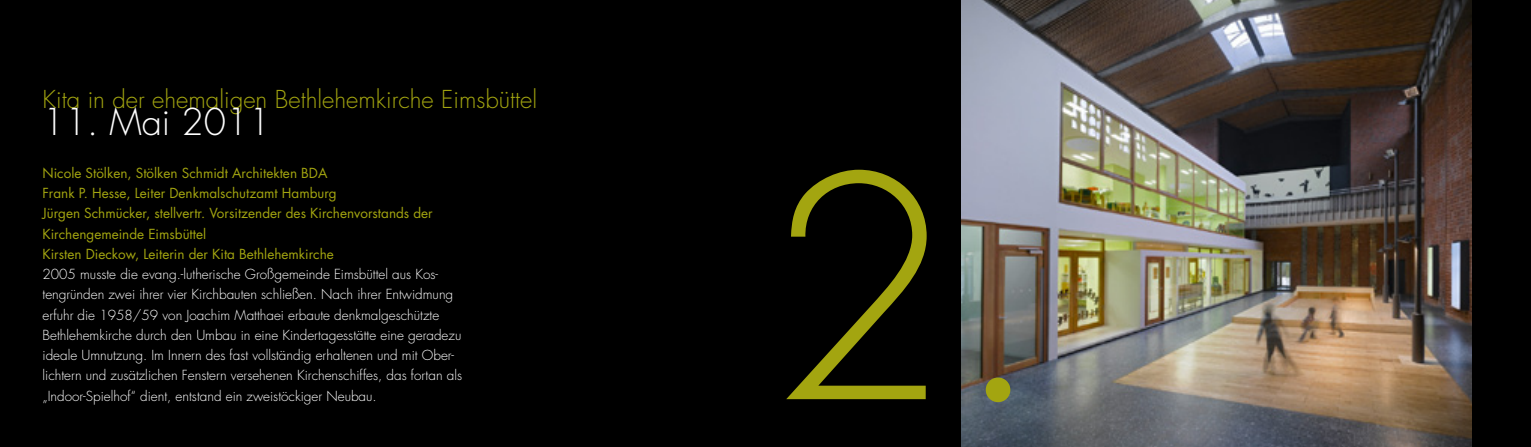
<style>
.page{position:relative;width:1531px;height:447px;background:#fff}
.page>*{position:absolute;margin:0;border:0;box-sizing:border-box;transform-origin:0 0}
.t1{font:300 300px "Futura";color:#a3a510}
.t2{font:300 36px "Futura";color:#fff}
.t3{font:300 24px "Futura";color:#a3a510}
.t4{font:300 13.5px/20.2px "Futura";color:#fff}
.t5{font:13.5px/20.2px "Futura";color:#a3a510}
</style>
<div class="page">
<div style="left:0;top:0;width:1531px;height:446px;background:#000"></div>
<img style="left:961px;top:0;width:511px;height:446px">
<h3 class="t3" style="left:43px;top:84px;width:496px">Kita in der ehemaligen Bethlehemkirche Eimsbüttel</h3>
<h2 class="t2" style="left:43px;top:99px;width:230px">11. Mai 2011</h2>
<p class="t5" style="left:43px;top:162px;width:392px">Nicole Stölken, Stölken Schmidt Architekten BDA<br>Frank P. Hesse, Leiter Denkmalschutzamt Hamburg<br>Jürgen Schmücker, stellvertr. Vorsitzender des Kirchenvorstands der Kirchengemeinde Eimsbüttel<br>Kirsten Dieckow, Leiterin der Kita Bethlehemkirche</p>
<p class="t4" style="left:43px;top:264px;width:421px">2005 musste die evang.-lutherische Großgemeinde Eimsbüttel aus Kos&shy;tengründen zwei ihrer vier Kirchbauten schließen. Nach ihrer Entwidmung erfuhr die 1958/59 von Joachim Matthaei erbaute denkmalgeschützte Bethlehemkirche durch den Umbau in eine Kindertagesstätte eine geradezu ideale Umnutzung. Im Innern des fast vollständig erhaltenen und mit Ober&shy;lichtern und zusätzlichen Fenstern versehenen Kirchenschiffes, das fortan als „Indoor-Spielhof“ dient, entstand ein zweistöckiger Neubau.</p>
<h1 class="t1" style="left:765px;top:97px;width:280px">2.</h1>
</div>
